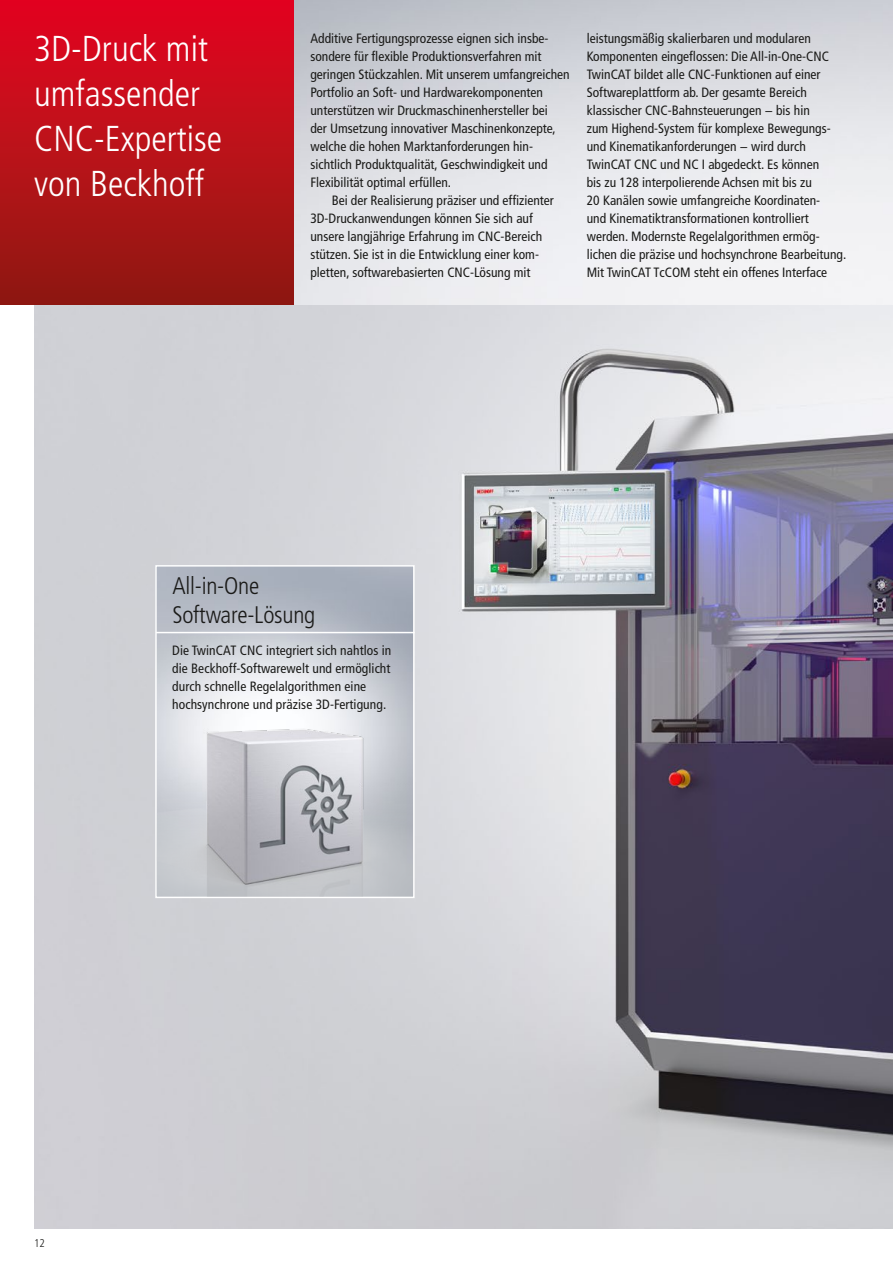
<style>
.page{position:relative;width:893px;height:1263px;background:#fff}
.page>*{position:absolute;margin:0;border:0;box-sizing:border-box;transform-origin:0 0}
.t1{font:300 condensed 36px/45px "Frutiger LT Pro";color:#fff}
.t2{font:300 condensed 24px/28.8px "Frutiger LT Pro";letter-spacing:-.01em;color:#1a1a18}
.t3{font:condensed 13.5px/18px "Frutiger LT Pro";color:#1a1a18}
.t4{font:300 condensed 11.25px "Frutiger LT Pro";color:#1a1a18}
</style>
<div class="page">
<img style="left:34px;top:304px;width:859px;height:925px">
<img style="left:293px;top:0;width:600px;height:304px">
<div style="left:0;top:0;width:293px;height:304px;background:linear-gradient(to bottom,#e50520,#8f1a12)"></div>
<img style="left:158px;top:568px;width:254px;height:100px">
<div style="left:155px;top:565px;width:260px;height:333px;border:2px solid #fff"></div>
<hr style="left:156px;top:632px;width:259px;height:1px;background:#fff">
<img style="left:157px;top:668px;width:256px;height:229px">
<h1 class="t1" style="left:34px;top:26px;width:190px">3D-Druck mit umfassender<br>CNC-Expertise von Beckhoff</h1>
<p class="t3" style="left:310px;top:29px;width:261px">Additive Fertigungsprozesse eignen sich insbe&shy;sondere für flexible Produktionsverfahren mit geringen Stückzahlen. Mit unserem umfangreichen Portfolio an Soft- und Hardwarekomponenten unterstützen wir Druckmaschinenhersteller bei<br>der Umsetzung innovativer Maschinenkonzepte, welche die hohen Marktanforderungen hin&shy;sichtlich Produktqualität, Geschwindigkeit und Flexibilität optimal erfüllen.</p>
<p class="t3" style="left:310px;top:191px;width:245px;text-indent:21px">Bei der Realisierung präziser und effizienter 3D-Druckanwendungen können Sie sich auf unsere langjährige Erfahrung im CNC-Bereich stützen. Sie ist in die Entwicklung einer kom&shy;pletten, softwarebasierten CNC-Lösung mit</p>
<p class="t3" style="left:587px;top:29px;width:261px">leistungsmäßig skalierbaren und modularen Komponenten eingeflossen: Die All-in-One-CNC TwinCAT bildet alle CNC-Funktionen auf einer Softwareplattform ab. Der gesamte Bereich klassischer CNC-Bahnsteuerungen − bis hin<br>zum Highend-System für komplexe Bewegungs&shy;und Kinematikanforderungen − wird durch TwinCAT CNC und NC I abgedeckt. Es können<br>bis zu 128 interpolierende Achsen mit bis zu<br>20 Kanälen sowie umfangreiche Koordinaten-<br>und Kinematiktransformationen kontrolliert werden. Modernste Regelalgorithmen ermög&shy;lichen die präzise und hochsynchrone Bearbeitung.<br>Mit TwinCAT TcCOM steht ein offenes Interface</p>
<h2 class="t2" style="left:172px;top:571px;width:144px">All-in-One<br>Software-Lösung</h2>
<p class="t3" style="left:172px;top:641px;width:221px">Die TwinCAT CNC integriert sich nahtlos in die Beckhoff-Softwarewelt und ermöglicht durch schnelle Regelalgorithmen eine hochsynchrone und präzise 3D-Fertigung.</p>
<p class="t4" style="left:34px;top:1237px;width:13px">12</p>
</div>
